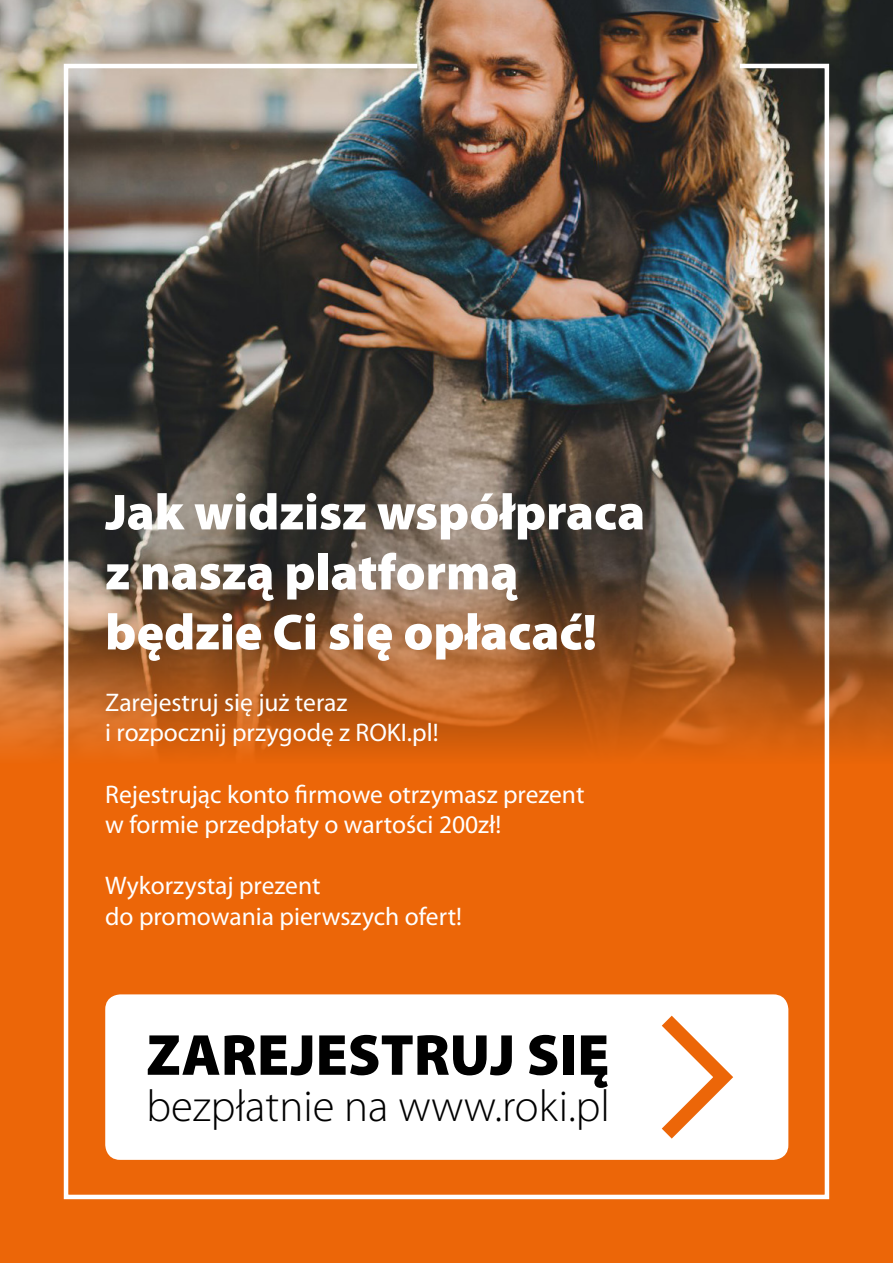
<style>
.page{position:relative;width:893px;height:1263px;background:#ec6608}
.page>*{position:absolute;margin:0;border:0;box-sizing:border-box;transform-origin:0 0}
.t1{font:900 58.35px "Myriad Pro";color:#000}
.t2{font:900 51px/60px "Myriad Pro";color:#fff}
.t3{font:300 44.7px "Myriad Pro";color:#000}
.t4{font:25.5px "Myriad Pro";color:#fff}
</style>
<div class="page">
<img style="left:0;top:0;width:893px;height:754px">
<img style="left:62px;top:61px;width:769px;height:1139px">
<div style="left:105px;top:994px;width:683px;height:166px;background:#fff;border-radius:15px"></div>
<svg style="left:661px;top:1015px;width:73px;height:124px"></svg>
<p class="t2" style="left:105px;top:483px;width:541px">Jak widzisz współpraca z naszą platformą będzie Ci się opłacać!</p>
<p class="t4" style="left:105px;top:688px;width:244px">Zarejestruj się już teraz</p>
<p class="t4" style="left:105px;top:719px;width:335px">i rozpocznij przygodę z ROKI.pl!</p>
<p class="t4" style="left:105px;top:780px;width:481px">Rejestrując konto firmowe otrzymasz prezent</p>
<p class="t4" style="left:105px;top:811px;width:397px">w formie przedpłaty o wartości 200zł!</p>
<p class="t4" style="left:105px;top:872px;width:217px">Wykorzystaj prezent</p>
<p class="t4" style="left:105px;top:902px;width:358px">do promowania pierwszych ofert!</p>
<p class="t1" style="left:147px;top:1022px;width:464px">ZAREJESTRUJ SIĘ</p>
<p class="t3" style="left:147px;top:1081px;width:465px">bezpłatnie na www.roki.pl</p>
</div>
